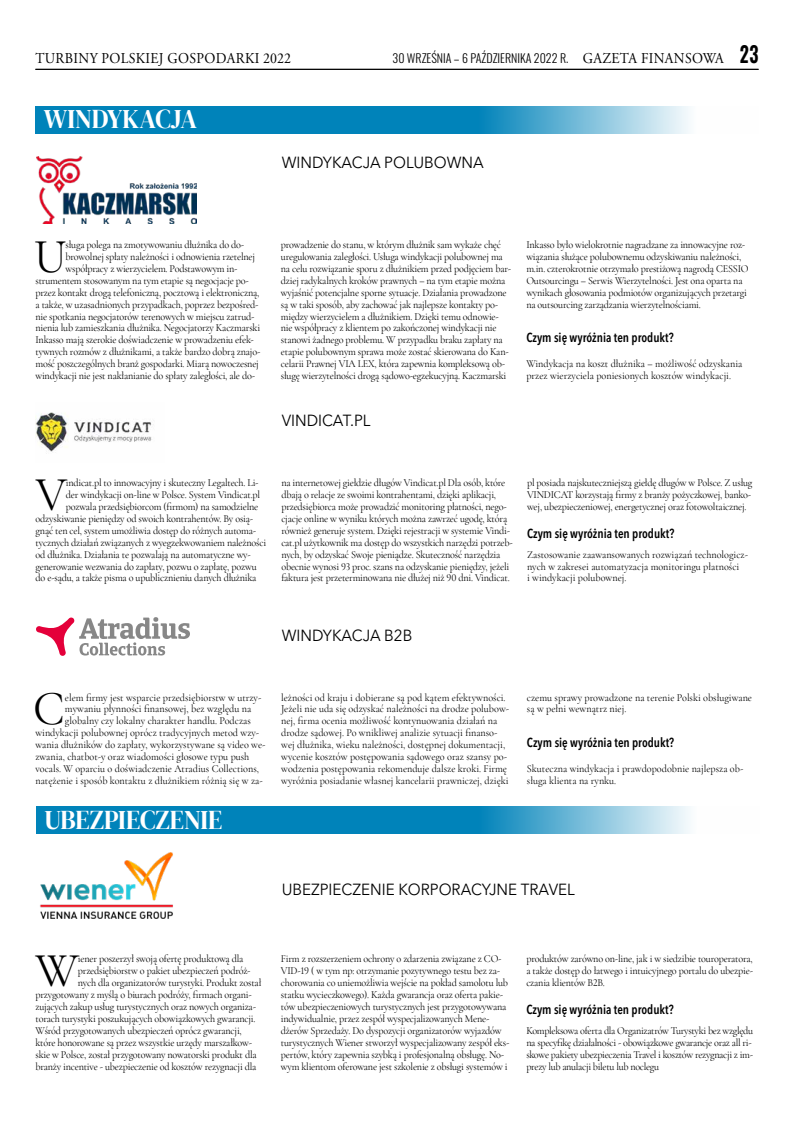
<style>
.page{position:relative;width:794px;height:1134px;background:#fff}
.page>*{position:absolute;margin:0;border:0;box-sizing:border-box;transform-origin:0 0}
.t1{font:48.8px "Cormorant Garamond";color:#000;scale:.95 1}
.t2{font:27px "DM Serif Display";color:#fff;scale:.95 1}
.t3{font:16px "Avenir Next LT Pro";color:#000;scale:.95 1}
.t4{font:15px "Adobe Garamond Pro";letter-spacing:.025em;color:#000;scale:.92 1}
.t5{font:600 condensed 13px "Avenir Next LT Pro";color:#000;scale:.95 1}
.t6{font:300 12px "Oswald";color:#000}
.t7{font:10.7px/11.9px "Cormorant Garamond";letter-spacing:-.02em;color:#000;scale:.95 1}
.t8{font:10.7px/11.9px "Cormorant Garamond";color:#000;scale:.95 1}
.s1{font-family:"Adobe Garamond Pro";font-weight:400;font-size:15px}
.s2{font-weight:600;font-size:22px}
</style>
<div class="page">
<hr style="left:35px;top:69px;width:723px;height:1px;background:#000">
<svg style="left:35px;top:106px;width:654px;height:27px;background:#2795c4"></svg>
<img style="left:36px;top:157px;width:160px;height:66px">
<img style="left:35px;top:412px;width:117px;height:40px">
<svg style="left:36px;top:617px;width:154px;height:39px"></svg>
<svg style="left:36px;top:806px;width:654px;height:28px;background:#2795c4"></svg>
<img style="left:40px;top:852px;width:133px;height:67px">
<h3 class="t4" style="left:36px;top:49px;width:279px">TURBINY POLSKIEJ GOSPODARKI 2022</h3>
<p class="t6" style="left:392px;top:47px;width:367px">30 WRZEŚNIA – 6 PAŹDZIERNIKA 2022 R. <span class="s1">GAZETA FINANSOWA</span> <span class="s2">23</span></p>
<h2 class="t2" style="left:44px;top:103px;width:163px">WINDYKACJA</h2>
<h3 class="t3" style="left:282px;top:153px;width:214px">WINDYKACJA POLUBOWNA</h3>
<h1 class="t1" style="left:34px;top:227px;width:36px">U</h1>
<p class="t7" style="left:66px;top:239px;width:189px">sługa polega na zmotywowaniu dłużnika do do-</p>
<p class="t7" style="left:66px;top:251px;width:201px">browolnej spłaty należności i odnowienia rzetelnej</p>
<p class="t7" style="left:66px;top:262px;width:182px">współpracy z wierzycielem. Podstawowym in-</p>
<p class="t7" style="left:35px;top:274px;width:226px">strumentem stosowanym na tym etapie są negocjacje po-</p>
<p class="t7" style="left:35px;top:286px;width:237px">przez kontakt drogą telefoniczną, pocztową i elektroniczną,</p>
<p class="t7" style="left:35px;top:298px;width:236px">a także, w uzasadnionych przypadkach, poprzez bezpośred-</p>
<p class="t7" style="left:35px;top:310px;width:232px">nie spotkania negocjatorów terenowych w miejscu zatrud-</p>
<p class="t7" style="left:35px;top:322px;width:238px">nienia lub zamieszkania dłużnika. Negocjatorzy Kaczmarski</p>
<p class="t7" style="left:35px;top:334px;width:231px">Inkasso mają szerokie doświadczenie w prowadzeniu efek-</p>
<p class="t7" style="left:35px;top:346px;width:238px">tywnych rozmów z dłużnikami, a także bardzo dobrą znajo-</p>
<p class="t7" style="left:35px;top:358px;width:237px">mość poszczególnych branż gospodarki. Miarą nowoczesnej</p>
<p class="t7" style="left:35px;top:370px;width:233px">windykacji nie jest nakłanianie do spłaty zaległości, ale do-</p>
<p class="t7" style="left:281px;top:239px;width:244px">prowadzenie do stanu, w którym dłużnik sam wykaże chęć uregulowania zaległości. Usługa windykacji polubownej ma na celu rozwiązanie sporu z dłużnikiem przed podjęciem bar&shy;dziej radykalnych kroków prawnych – na tym etapie można wyjaśnić potencjalne sporne sytuacje. Działania prowadzone są w taki sposób, aby zachować jak najlepsze kontakty po&shy;między wierzycielem a dłużnikiem. Dzięki temu odnowie&shy;nie współpracy z klientem po zakończonej windykacji nie stanowi żadnego problemu. W przypadku braku zapłaty na etapie polubownym sprawa może zostać skierowana do Kan&shy;celarii Prawnej VIA LEX, która zapewnia kompleksową ob&shy;sługę wierzytelności drogą sądowo-egzekucyjną. Kaczmarski</p>
<p class="t7" style="left:526px;top:239px;width:235px">Inkasso było wielokrotnie nagradzane za innowacyjne roz&shy;wiązania służące polubownemu odzyskiwaniu należności, m.in. czterokrotnie otrzymało prestiżową nagrodą CESSIO Outsourcingu – Serwis Wierzytelności. Jest ona oparta na wynikach głosowania podmiotów organizujących przetargi na outsourcing zarządzania wierzytelnościami.</p>
<p class="t5" style="left:526px;top:329px;width:156px">Czym się wyróżnia ten produkt?</p>
<p class="t8" style="left:526px;top:358px;width:229px">Windykacja na koszt dłużnika – możliwość odzyskania przez wierzyciela poniesionych kosztów windykacji.</p>
<h3 class="t3" style="left:282px;top:411px;width:95px">VINDICAT.PL</h3>
<h1 class="t1" style="left:36px;top:465px;width:34px">V</h1>
<p class="t7" style="left:66px;top:477px;width:204px">indicat.pl to innowacyjny i skuteczny Legaltech. Li-</p>
<p class="t7" style="left:66px;top:489px;width:206px">der windykacji on-line w Polsce. System Vindicat.pl</p>
<p class="t7" style="left:66px;top:501px;width:204px">pozwala przedsiębiorcom (firmom) na samodzielne</p>
<p class="t7" style="left:36px;top:512px;width:230px">odzyskiwanie pieniędzy od swoich kontrahentów. By osią-</p>
<p class="t7" style="left:36px;top:524px;width:234px">gnąć ten cel, system umożliwia dostęp do różnych automa-</p>
<p class="t7" style="left:36px;top:536px;width:244px">tycznych działań związanych z wyegzekwowaniem należności</p>
<p class="t7" style="left:36px;top:548px;width:228px">od dłużnika. Działania te pozwalają na automatyczne wy-</p>
<p class="t7" style="left:36px;top:560px;width:234px">generowanie wezwania do zapłaty, pozwu o zapłatę, pozwu</p>
<p class="t7" style="left:36px;top:572px;width:234px">do e-sądu, a także pisma o upublicznieniu danych dłużnika</p>
<p class="t7" style="left:281px;top:477px;width:245px">na internetowej giełdzie długów Vindicat.pl Dla osób, które dbają o relacje ze swoimi kontrahentami, dzięki aplikacji, przedsiębiorca może prowadzić monitoring płatności, nego&shy;cjacje online w wyniku których można zawrzeć ugodę, którą również generuje system. Dzięki rejestracji w systemie Vindi&shy;cat.pl użytkownik ma dostęp do wszystkich narzędzi potrzeb&shy;nych, by odzyskać Swoje pieniądze. Skuteczność narzędzia obecnie wynosi 93 proc. szans na odzyskanie pieniędzy, jeżeli faktura jest przeterminowana nie dłużej niż 90 dni. Vindicat.</p>
<p class="t7" style="left:527px;top:477px;width:239px">pl posiada najskuteczniejszą giełdę długów w Polsce. Z usług<br>VINDICAT korzystają firmy z branży pożyczkowej, banko&shy;wej, ubezpieczeniowej, energetycznej oraz fotowoltaicznej.</p>
<p class="t5" style="left:527px;top:525px;width:156px">Czym się wyróżnia ten produkt?</p>
<p class="t8" style="left:527px;top:548px;width:234px">Zastosowanie zaawansowanych rozwiązań technologicz&shy;nych w zakresei automatyzacja monitoringu płatności<br>i windykacji polubownej.</p>
<h3 class="t3" style="left:282px;top:626px;width:139px">WINDYKACJA B2B</h3>
<h1 class="t1" style="left:33px;top:679px;width:35px">C</h1>
<p class="t8" style="left:65px;top:691px;width:208px">elem firmy jest wsparcie przedsiębiorstw w utrzy-</p>
<p class="t8" style="left:65px;top:703px;width:198px">mywaniu płynności finansowej, bez względu na</p>
<p class="t8" style="left:65px;top:715px;width:197px">globalny czy lokalny charakter handlu. Podczas</p>
<p class="t8" style="left:35px;top:727px;width:237px">windykacji polubownej oprócz tradycyjnych metod wzy-</p>
<p class="t8" style="left:35px;top:739px;width:244px">wania dłużników do zapłaty, wykorzystywane są video we-</p>
<p class="t8" style="left:35px;top:751px;width:227px">zwania, chatbot-y oraz wiadomości głosowe typu push</p>
<p class="t8" style="left:35px;top:762px;width:237px">vocals. W oparciu o doświadczenie Atradius Collections,</p>
<p class="t8" style="left:35px;top:774px;width:241px">natężenie i sposób kontaktu z dłużnikiem różnią się w za-</p>
<h2 class="t2" style="left:44px;top:804px;width:189px">UBEZPIECZENIE</h2>
<p class="t8" style="left:281px;top:691px;width:241px">leżności od kraju i dobierane są pod kątem efektywności.<br>Jeżeli nie uda się odzyskać należności na drodze polubow&shy;nej, firma ocenia możliwość kontynuowania działań na drodze sądowej. Po wnikliwej analizie sytuacji finanso&shy;wej dłużnika, wieku należności, dostępnej dokumentacji, wycenie kosztów postępowania sądowego oraz szansy po&shy;wodzenia postępowania rekomenduje dalsze kroki. Firmę wyróżnia posiadanie własnej kancelarii prawniczej, dzięki</p>
<p class="t8" style="left:527px;top:691px;width:238px">czemu sprawy prowadzone na terenie Polski obsługiwane są w pełni wewnątrz niej.</p>
<p class="t5" style="left:527px;top:734px;width:156px">Czym się wyróżnia ten produkt?</p>
<p class="t8" style="left:527px;top:762px;width:229px">Skuteczna windykacja i prawdopodobnie najlepsza ob&shy;sługa klienta na rynku.</p>
<h3 class="t3" style="left:282px;top:880px;width:310px">UBEZPIECZENIE KORPORACYJNE TRAVEL</h3>
<h1 class="t1" style="left:36px;top:941px;width:47px">W</h1>
<p class="t7" style="left:78px;top:953px;width:176px">iener poszerzył swoją ofertę produktową dla</p>
<p class="t7" style="left:78px;top:965px;width:183px">przedsiębiorstw o pakiet ubezpieczeń podróż-</p>
<p class="t7" style="left:78px;top:977px;width:195px">nych dla organizatorów turystyki. Produkt został</p>
<p class="t7" style="left:35px;top:989px;width:229px">przygotowany z myślą o biurach podróży, firmach organi-</p>
<p class="t7" style="left:35px;top:1001px;width:234px">zujących zakup usług turystycznych oraz nowych organiza-</p>
<p class="t7" style="left:35px;top:1012px;width:233px">torach turystyki poszukujących obowiązkowych gwarancji.</p>
<p class="t7" style="left:35px;top:1024px;width:219px">Wśród przygotowanych ubezpieczeń oprócz gwarancji,</p>
<p class="t7" style="left:35px;top:1036px;width:229px">które honorowane są przez wszystkie urzędy marszałkow-</p>
<p class="t7" style="left:35px;top:1048px;width:234px">skie w Polsce, został przygotowany nowatorski produkt dla</p>
<p class="t7" style="left:35px;top:1060px;width:234px">branży incentive - ubezpieczenie od kosztów rezygnacji dla</p>
<p class="t7" style="left:281px;top:953px;width:242px">Firm z rozszerzeniem ochrony o zdarzenia związane z CO-VID-19 ( w tym np: otrzymanie pozytywnego testu bez za&shy;chorowania co uniemożliwia wejście na pokład samolotu lub statku wycieczkowego). Każda gwarancja oraz oferta pakie&shy;tów ubezpieczeniowych turystycznych jest przygotowywana indywidualnie, przez zespół wyspecjalizowanych Mene&shy;dżerów Sprzedaży. Do dyspozycji organizatorów wyjazdów turystycznych Wiener stworzył wyspecjalizowany zespół eks&shy;pertów, który zapewnia szybką i profesjonalną obsługę. No&shy;wym klientom oferowane jest szkolenie z obsługi systemów i</p>
<p class="t7" style="left:526px;top:953px;width:240px;text-align:justify">produktów zarówno on-line, jak i w siedzibie touroperatora, a także dostęp do łatwego i intuicyjnego portalu do ubezpie&shy;czania klientów B2B.</p>
<p class="t5" style="left:526px;top:1001px;width:156px">Czym się wyróżnia ten produkt?</p>
<p class="t7" style="left:526px;top:1024px;width:240px">Kompleksowa oferta dla Organizatrów Turystyki bez względu na specyfikę działalności - obowiązkowe gwarancje oraz all ri&shy;skowe pakiety ubezpieczenia Travel i kosztów rezygnacji z im&shy;prezy lub anulacji biletu lub noclegu</p>
</div>
